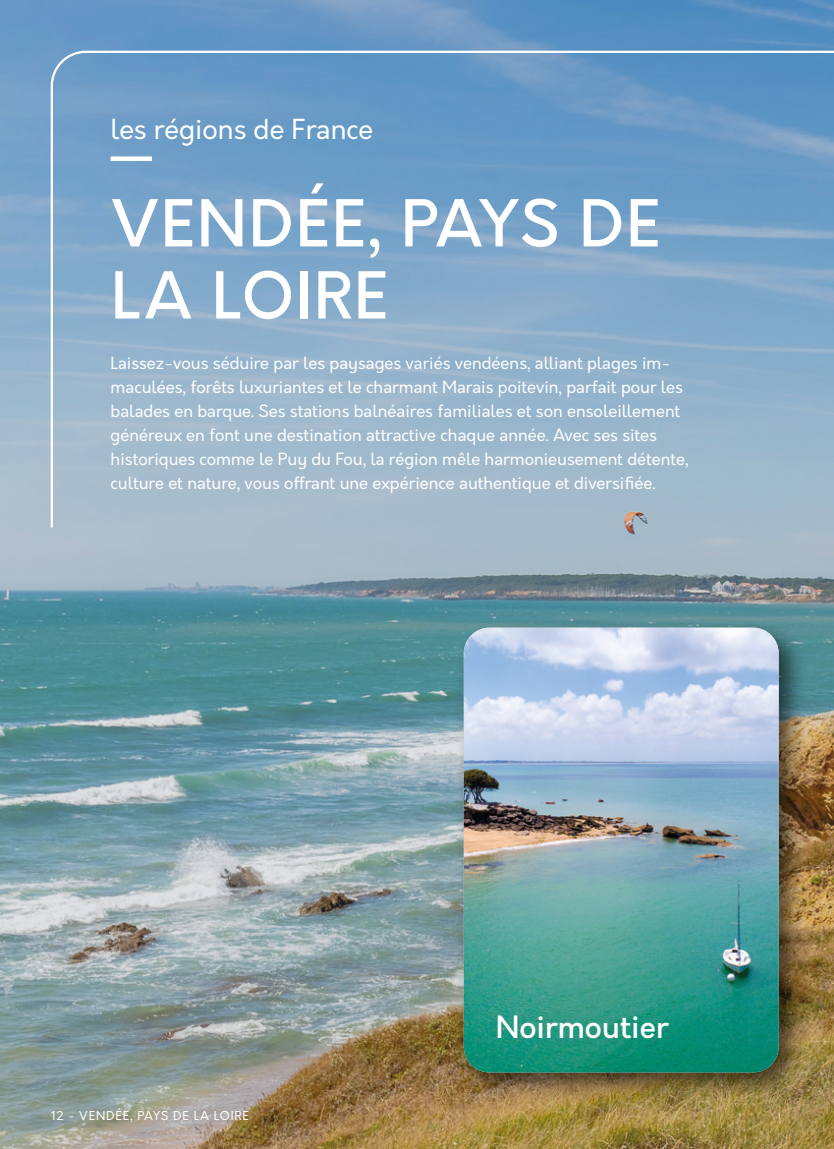
<style>
.page{position:relative;width:834px;height:1149px;background:#fff}
.page>*{position:absolute;margin:0;border:0;box-sizing:border-box;transform-origin:0 0}
.t1{font:500 63px/72px "Orkney";letter-spacing:.03em;color:#fff}
.t2{font:500 30px "Orkney";color:#fff}
.t3{font:27px "Orkney";color:#fff}
.t4{font:16.5px/24px "Orkney";color:#fff}
.t5{font:12px "Orkney";letter-spacing:.07em;color:#fff}
</style>
<div class="page">
<img style="left:0;top:0;width:833px;height:1148px">
<div style="left:455px;top:619px;width:352px;height:482px;background:#000;opacity:.6"></div>
<img style="left:463px;top:627px;width:315px;height:444px">
<svg style="left:50px;top:50px;width:783px;height:478px"></svg>
<div style="left:111px;top:156px;width:41px;height:5px;background:#fff"></div>
<h3 class="t3" style="left:111px;top:112px;width:264px">les régions de France</h3>
<h1 class="t1" style="left:111px;top:189px;width:551px">VENDÉE, PAYS DE<br>LA LOIRE</h1>
<p class="t4" style="left:111px;top:351px;width:579px">Laissez-vous séduire par les paysages variés vendéens, alliant plages im&shy;maculées, forêts luxuriantes et le charmant Marais poitevin, parfait pour les balades en barque. Ses stations balnéaires familiales et son ensoleillement généreux en font une destination attractive chaque année. Avec ses sites historiques comme le Puy du Fou, la région mêle harmonieusement détente, culture et nature, vous offrant une expérience authentique et diversifiée.</p>
<p class="t5" style="left:51px;top:1107px;width:47px">12 - Vend</p>
<p class="t5" style="left:116px;top:1107px;width:106px">ée, paysde la loire</p>
<h2 class="t2" style="left:495px;top:1007px;width:174px">Noirmoutier</h2>
</div>
